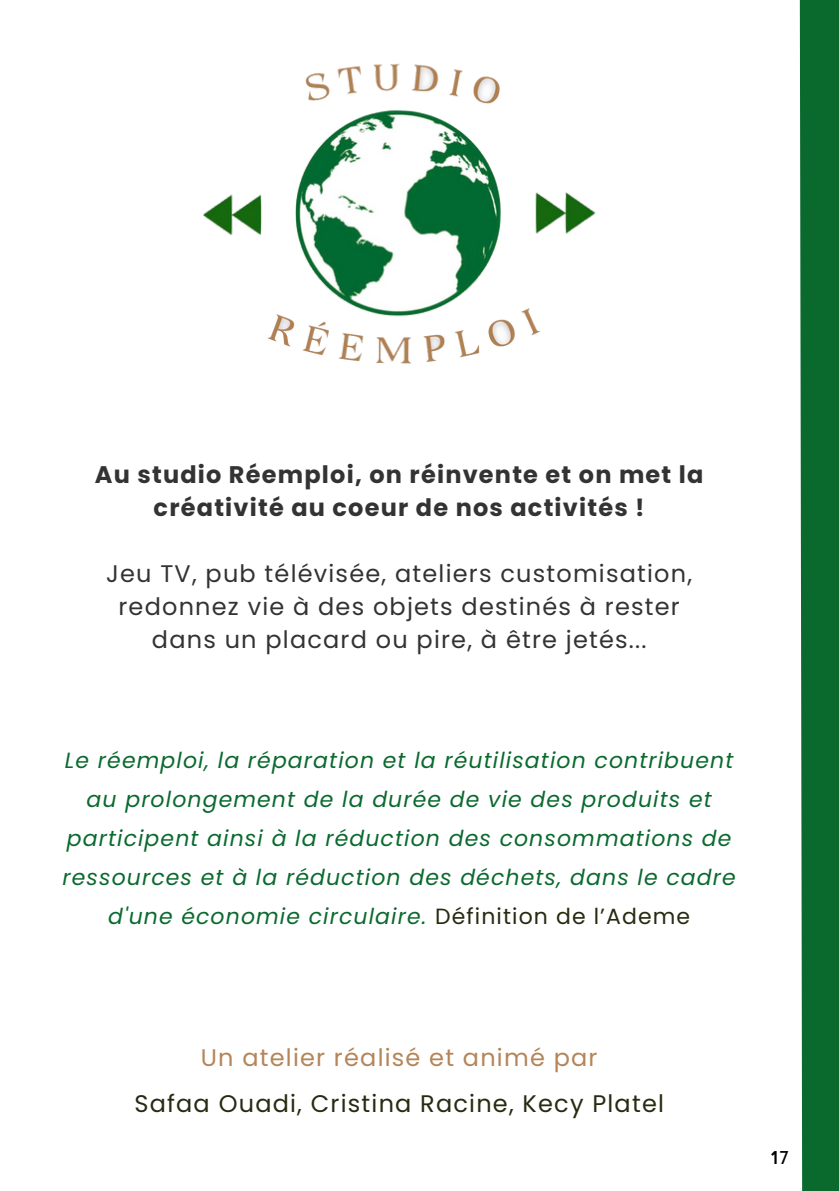
<style>
.page{position:relative;width:839px;height:1191px;background:#fff}
.page>*{position:absolute;margin:0;border:0;box-sizing:border-box;transform-origin:0 0}
.t1{font:24px/33px "Poppins";letter-spacing:.05em;color:#333;text-align:center}
.t2{font:700 24px/33px "Poppins";letter-spacing:.05em;color:#333;text-align:center}
.t3{font:24px "Poppins";letter-spacing:.05em;color:#282a11}
.t4{font:24px "Poppins";letter-spacing:.05em;color:#b48558}
.t5{font:italic 22px/39px "Poppins";letter-spacing:.05em;color:#0a6a2e;text-align:center}
.t6{font:18px "Allerta Stencil";color:#000}
.s1{font-style:normal;color:#282a11}
</style>
<div class="page">
<div style="left:799px;top:0;width:39px;height:1191px;background:#0a6a2e"></div>
<img style="left:203px;top:63px;width:393px;height:301px">
<p class="t2" style="left:95px;top:458px;width:610px">Au studio Réemploi, on réinvente et on met la créativité au coeur de nos activités !</p>
<p class="t1" style="left:106px;top:557px;width:587px">Jeu TV, pub télévisée, ateliers customisation, redonnez vie à des objets destinés à rester dans un placard ou pire, à être jetés...</p>
<p class="t5" style="left:62px;top:741px;width:674px">Le réemploi, la réparation et la réutilisation contribuent au prolongement de la durée de vie des produits et participent ainsi à la réduction des consommations de ressources et à la réduction des déchets, dans le cadre d'une économie circulaire. <span class="s1">Définition de l’Ademe</span></p>
<p class="t4" style="left:201px;top:1041px;width:398px">Un atelier réalisé et animé par</p>
<p class="t3" style="left:134px;top:1087px;width:531px">Safaa Ouadi, Cristina Racine, Kecy Platel</p>
<p class="t6" style="left:770px;top:1146px;width:20px">17</p>
</div>
